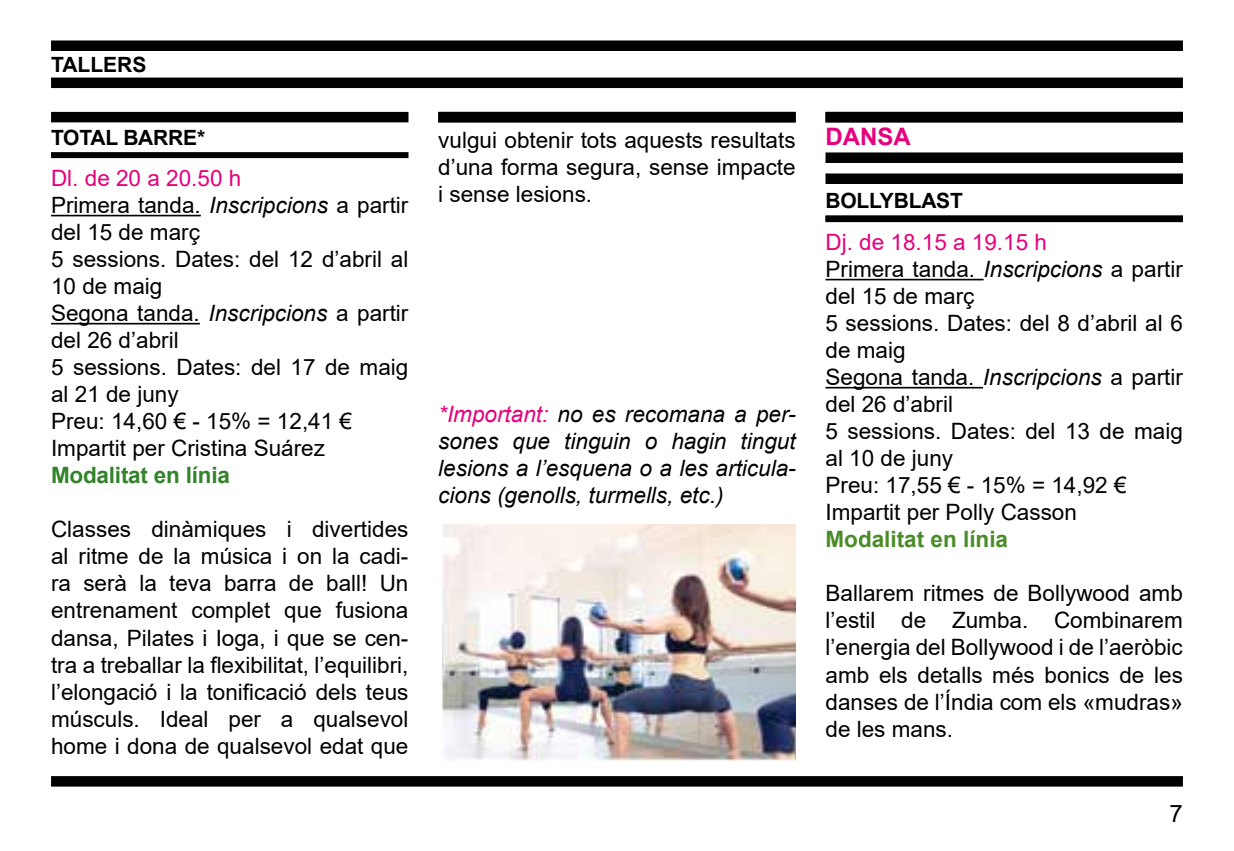
<style>
.page{position:relative;width:1234px;height:851px;background:#fff}
.page>*{position:absolute;margin:0;border:0;box-sizing:border-box;transform-origin:0 0}
.t1{font:700 24px "Arial";color:#e6007d}
.t2{font:24px "Arial";color:#000}
.t3{font:22.5px/27px "Arial";color:#000;text-align:justify}
.t4{font:italic 22.5px/27px "Arial";color:#000;text-align:justify}
.t5{font:700 22.5px "Arial";letter-spacing:-.01em;color:#32832a}
.t6{font:700 22.5px "Arial";color:#4a8c28}
.t7{font:700 21px "Arial";letter-spacing:-.01em;color:#000}
.s1{color:#e6007d}
.s2{font-style:italic}
</style>
<div class="page">
<div style="left:51px;top:776px;width:1131px;height:10px;background:#000"></div>
<div style="left:51px;top:40px;width:1131px;height:11px;background:#000"></div>
<div style="left:51px;top:77px;width:1131px;height:11px;background:#000"></div>
<div style="left:438px;top:112px;width:357px;height:10px;background:#000"></div>
<div style="left:825px;top:112px;width:357px;height:10px;background:#000"></div>
<hr style="left:51px;top:215px;width:150px;height:1px;background:#000">
<hr style="left:51px;top:323px;width:149px;height:1px;background:#000">
<div style="left:51px;top:152px;width:357px;height:6px;background:#000"></div>
<div style="left:825px;top:152px;width:357px;height:11px;background:#000"></div>
<div style="left:825px;top:173px;width:357px;height:11px;background:#000"></div>
<div style="left:825px;top:215px;width:357px;height:6px;background:#555"></div>
<div style="left:825px;top:216px;width:357px;height:6px;background:#000"></div>
<hr style="left:825px;top:279px;width:158px;height:1px;background:#000">
<hr style="left:825px;top:387px;width:157px;height:1px;background:#000">
<div style="left:51px;top:112px;width:357px;height:10px;background:#000"></div>
<img style="left:442px;top:524px;width:353px;height:236px">
<p class="t7" style="left:51px;top:50px;width:97px">TALLERS</p>
<p class="t7" style="left:51px;top:123px;width:156px">TOTAL BARRE*</p>
<p class="t1" style="left:825px;top:119px;width:87px">DANSA</p>
<p class="t3" style="left:438px;top:126px;width:359px">vulgui obtenir tots aquests resultats d’una forma segura, sense impacte i sense lesions.</p>
<p class="t3" style="left:51px;top:165px;width:359px;text-align:left"><span class="s1">Dl. de 20 a 20.50 h<br></span>Primera tanda. <span class="s2">Inscripcions</span> a partir del 15 de març<br>5 sessions. Dates: del 12 d’abril al<br>10 de maig<br>Segona tanda. <span class="s2">Inscripcions</span> a partir del 26 d’abril<br>5 sessions. Dates: del 17 de maig al 21 de juny<br>Preu: 14,60 € - 15% = 12,41 €<br>Impartit per Cristina Suárez</p>
<p class="t5" style="left:51px;top:459px;width:180px">Modalitat en línia</p>
<p class="t3" style="left:51px;top:516px;width:359px">Classes dinàmiques i divertides al ritme de la música i on la cadi&shy;ra serà la teva barra de ball! Un entrenament complet que fusiona dansa, Pilates i Ioga, i que se cen&shy;tra a treballar la flexibilitat, l’equilibri, l’elongació i la tonificació dels teus músculs. Ideal per a qualsevol home i dona de qualsevol edat que</p>
<p class="t7" style="left:825px;top:185px;width:139px">BOLLYBLAST</p>
<p class="t3" style="left:825px;top:228px;width:359px;text-align:left"><span class="s1">Dj. de 18.15 a 19.15 h<br></span>Primera tanda. <span class="s2">Inscripcions</span> a partir del 15 de març<br>5 sessions. Dates: del 8 d’abril al 6 de maig<br>Segona tanda. <span class="s2">Inscripcions</span> a partir del 26 d’abril<br>5 sessions. Dates: del 13 de maig al 10 de juny<br>Preu: 17,55 € - 15% = 14,92 €<br>Impartit per Polly Casson</p>
<p class="t6" style="left:825px;top:523px;width:184px">Modalitat en línia</p>
<p class="t3" style="left:825px;top:579px;width:359px">Ballarem ritmes de Bollywood amb l’estil de Zumba. Combinarem l’energia del Bollywood i de l’aeròbic amb els detalls més bonics de les danses de l’Índia com els «mudras» de les mans.</p>
<p class="t4" style="left:438px;top:401px;width:359px"><span class="s1">*Important:</span> no es recomana a per&shy;sones que tinguin o hagin tingut lesions a l’esquena o a les articula&shy;cions (genolls, turmells, etc.)</p>
<p class="t2" style="left:1169px;top:796px;width:15px">7</p>
</div>
